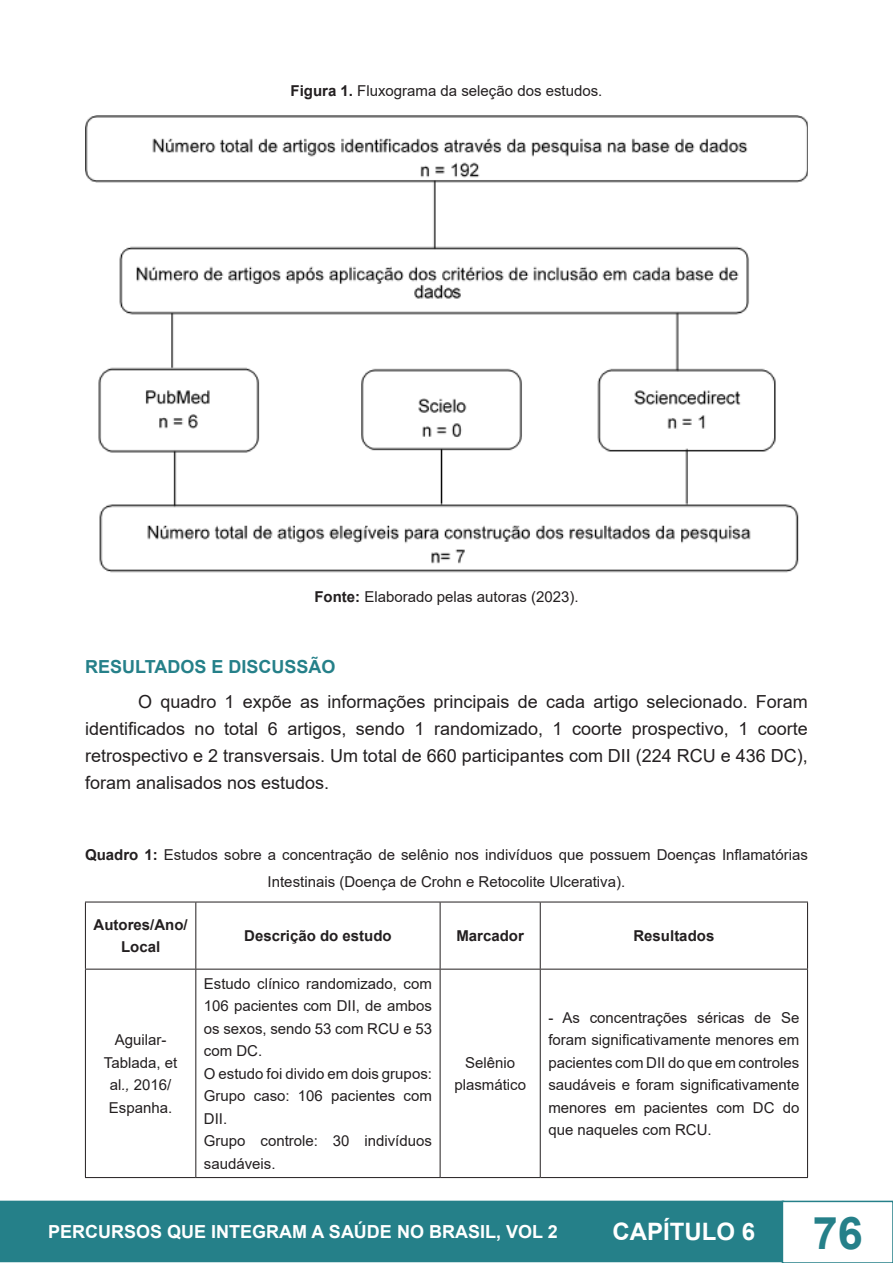
<style>
.page{position:relative;width:893px;height:1263px;background:#fff}
.page>*{position:absolute;margin:0;border:0;box-sizing:border-box;transform-origin:0 0}
.t1{font:700 45px "Arial";color:#258089}
.t2{font:700 24px "Arial";color:#fff}
.t3{font:18px/27px "Arial";color:#231f20;text-align:justify}
.t4{font:700 18px "Arial";color:#fff}
.t5{font:700 18px "Arial";color:#258089}
.t6{font:15px/22.5px "Arial";color:#231f20;text-align:center}
.t7{font:700 15px/22.5px "Arial";color:#231f20;text-align:center}
.s1{font-weight:700}
.s2{font-style:italic}
</style>
<div class="page">
<div style="left:1px;top:1201px;width:782px;height:60px;background:#258089"></div>
<div style="left:0;top:1201px;width:784px;height:61px;border:2px solid #258089"></div>
<div style="left:782px;top:1201px;width:111px;height:62px;border:2px solid #258089"></div>
<img style="left:85px;top:116px;width:723px;height:457px">
<hr style="left:85px;top:902px;width:111px;height:1px;background:#231f20">
<hr style="left:85px;top:902px;width:1px;height:67px;background:#231f20">
<hr style="left:196px;top:902px;width:244px;height:1px;background:#231f20">
<hr style="left:195px;top:902px;width:1px;height:67px;background:#231f20">
<hr style="left:440px;top:902px;width:100px;height:1px;background:#231f20">
<hr style="left:440px;top:902px;width:1px;height:67px;background:#231f20">
<hr style="left:540px;top:902px;width:268px;height:1px;background:#231f20">
<hr style="left:540px;top:902px;width:1px;height:67px;background:#231f20">
<hr style="left:807px;top:902px;width:1px;height:67px;background:#231f20">
<hr style="left:85px;top:969px;width:111px;height:1px;background:#231f20">
<hr style="left:85px;top:969px;width:1px;height:208px;background:#231f20">
<hr style="left:196px;top:969px;width:244px;height:1px;background:#231f20">
<hr style="left:195px;top:969px;width:1px;height:208px;background:#231f20">
<hr style="left:440px;top:969px;width:100px;height:1px;background:#231f20">
<hr style="left:440px;top:969px;width:1px;height:208px;background:#231f20">
<hr style="left:540px;top:969px;width:268px;height:1px;background:#231f20">
<hr style="left:540px;top:969px;width:1px;height:208px;background:#231f20">
<hr style="left:807px;top:969px;width:1px;height:208px;background:#231f20">
<hr style="left:85px;top:1177px;width:111px;height:1px;background:#231f20">
<hr style="left:196px;top:1177px;width:244px;height:1px;background:#231f20">
<hr style="left:440px;top:1177px;width:100px;height:1px;background:#231f20">
<hr style="left:540px;top:1177px;width:268px;height:1px;background:#231f20">
<p class="t6" style="left:291px;top:79px;width:313px"><span class="s1">Figura 1.</span> Fluxograma da seleção dos estudos.</p>
<p class="t6" style="left:314px;top:585px;width:266px"><span class="s1">Fonte:</span> Elaborado pelas autoras (2023).</p>
<p class="t5" style="left:85px;top:654px;width:252px">RESULTADOS E DISCUSSÃO</p>
<p class="t3" style="left:85px;top:688px;width:724px;text-indent:53px">O quadro 1 expõe as informações principais de cada artigo selecionado. Foram identificados no total 6 artigos, sendo 1 randomizado, 1 coorte prospectivo, 1 coorte retrospectivo e 2 transversais. Um total de 660 participantes com DII (224 RCU e 436 DC), foram analisados nos estudos.</p>
<p class="t6" style="left:85px;top:841px;width:724px;line-height:27px"><span class="s1">Quadro 1:</span> Estudos sobre a concentração de selênio nos indivíduos que possuem Doenças Inflamatórias<br>Intestinais (Doença de Crohn e Retocolite Ulcerativa).</p>
<p class="t7" style="left:94px;top:913px;width:96px">Autores/Ano/<br>Local</p>
<p class="t7" style="left:244px;top:925px;width:149px">Descrição do estudo</p>
<p class="t7" style="left:456px;top:925px;width:69px">Marcador</p>
<p class="t7" style="left:633px;top:925px;width:82px">Resultados</p>
<p class="t6" style="left:104px;top:1028px;width:75px">Aguilar-<br>Tablada, et al<span class="s2">.,</span> 2016/</p>
<p class="t6" style="left:109px;top:1096px;width:65px">Espanha.</p>
<p class="t6" style="left:204px;top:972px;width:230px;text-align:justify">Estudo clínico randomizado, com 106 pacientes com DII, de ambos os sexos, sendo 53 com RCU e 53 com DC.</p>
<p class="t6" style="left:204px;top:1062px;width:230px">O estudo foi divido em dois grupos:</p>
<p class="t6" style="left:204px;top:1085px;width:230px;text-align:left">Grupo caso: 106 pacientes com<br>DII.</p>
<p class="t6" style="left:204px;top:1130px;width:230px;text-align:left">Grupo controle: 30 indivíduos saudáveis.</p>
<p class="t6" style="left:454px;top:1051px;width:73px">Selênio plasmático</p>
<p class="t6" style="left:548px;top:1006px;width:253px;text-align:justify">- As concentrações séricas de Se foram significativamente menores em pacientes com DII do que em controles saudáveis e foram significativamente menores em pacientes com DC do que naqueles com RCU.</p>
<p class="t4" style="left:48px;top:1219px;width:511px">PERCURSOS QUE INTEGRAM A SAÚDE NO BRASIL, VOL 2</p>
<h2 class="t2" style="left:612px;top:1215px;width:144px">CAPÍTULO 6</h2>
<h1 class="t1" style="left:813px;top:1201px;width:52px">76</h1>
</div>
